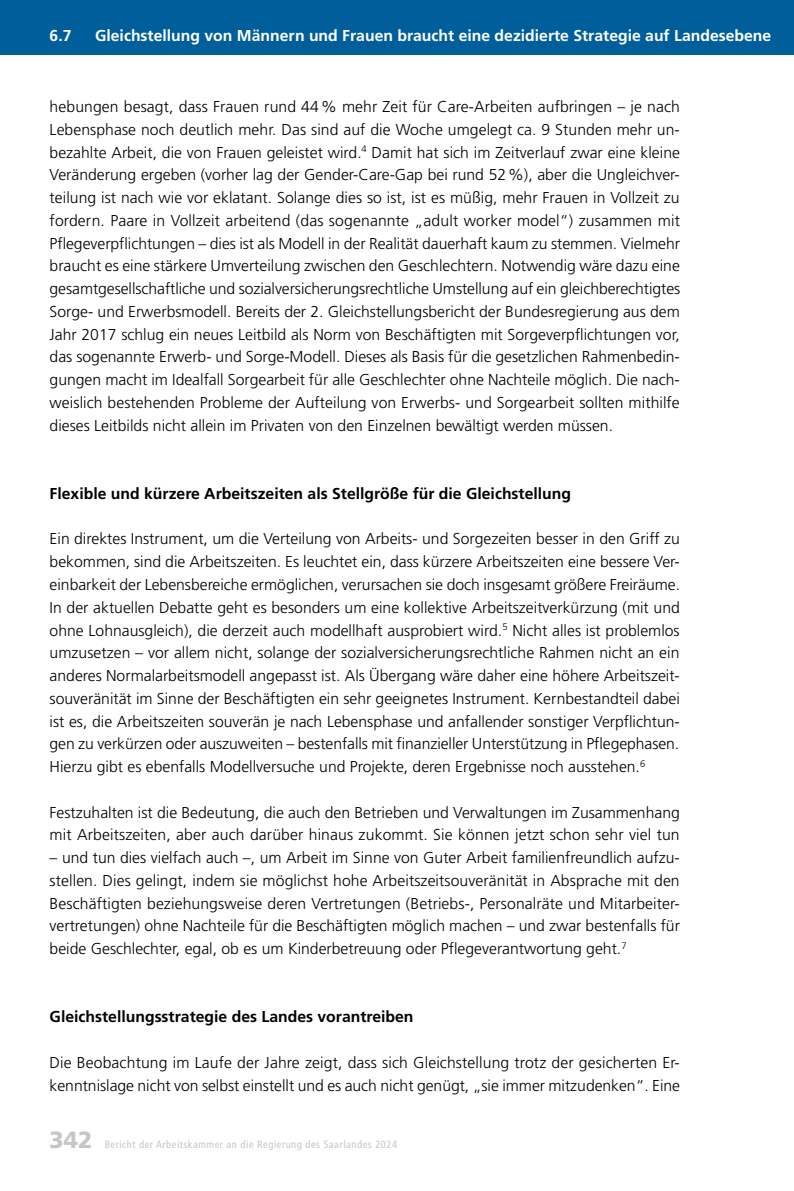
<style>
.page{position:relative;width:794px;height:1191px;background:#fff}
.page>*{position:absolute;margin:0;border:0;box-sizing:border-box;transform-origin:0 0}
.t1{font:900 23.45px "Frutiger";color:#c5c6c6}
._05_Zwischenüberschrift___Text{font:300 15.75px/22.8px "Frutiger";color:#000;text-align:justify}
._04_Grundtext{font:300 15.75px/22.8px "Frutiger";color:#000;text-align:justify}
.t2{font:700 15.75px "Frutiger";color:#fff}
._05_Zwischenüberschrift___Text-2{font:700 15.75px "Frutiger";color:#000}
._05_Zwischenüberschrift{font:700 15.75px "Frutiger";color:#000}
.t3{font:condensed 10.5px "Frutiger";letter-spacing:.05em;color:#c5c6c6}
</style>
<div class="page">
<div style="left:0;top:0;width:794px;height:55px;background:#005f9b"></div>
<p class="t2" style="left:50px;top:26px;width:23px">6.7</p>
<p class="t2" style="left:95px;top:26px;width:677px">Gleichstellung von Männern und Frauen braucht eine dezidierte Strategie auf Landesebene</p>
<p class="_04_Grundtext" style="left:50px;top:95px;width:632px">hebungen besagt, dass Frauen rund 44% mehr Zeit für Care-Arbeiten aufbringen – je nach Lebensphase noch deutlich mehr. Das sind auf die Woche umgelegt ca. 9 Stunden mehr un&shy;bezahlte Arbeit, die von Frauen geleistet wird.<sup>4</sup> Damit hat sich im Zeitverlauf zwar eine kleine Veränderung ergeben (vorher lag der Gender-Care-Gap bei rund 52%), aber die Ungleichver&shy;teilung ist nach wie vor eklatant. Solange dies so ist, ist es müßig, mehr Frauen in Vollzeit zu fordern. Paare in Vollzeit arbeitend (das sogenannte „adult worker model“) zusammen mit Pflegeverpflichtungen – dies ist als Modell in der Realität dauerhaft kaum zu stemmen. Vielmehr braucht es eine stärkere Umverteilung zwischen den Geschlechtern. Notwendig wäre dazu eine gesamtgesellschaftliche und sozialversicherungsrechtliche Umstellung auf ein gleichberechtigtes Sorge- und Erwerbsmodell. Bereits der 2. Gleichstellungsbericht der Bundesregierung aus dem Jahr 2017 schlug ein neues Leitbild als Norm von Beschäftigten mit Sorgeverpflichtungen vor, das sogenannte Erwerb- und Sorge-Modell. Dieses als Basis für die gesetzlichen Rahmenbedin&shy;gungen macht im Idealfall Sorgearbeit für alle Geschlechter ohne Nachteile möglich. Die nach&shy;weislich bestehenden Probleme der Aufteilung von Erwerbs- und Sorgearbeit sollten mithilfe dieses Leitbilds nicht allein im Privaten von den Einzelnen bewältigt werden müssen.</p>
<h1 class="_05_Zwischenüberschrift___Text-2" style="left:50px;top:484px;width:523px">Flexible und kürzere Arbeitszeiten als Stellgröße für die Gleichstellung</h1>
<h1 class="_05_Zwischenüberschrift___Text" style="left:50px;top:528px;width:632px">Ein direktes Instrument, um die Verteilung von Arbeits- und Sorgezeiten besser in den Griff zu bekommen, sind die Arbeitszeiten. Es leuchtet ein, dass kürzere Arbeitszeiten eine bessere Ver&shy;einbarkeit der Lebensbereiche ermöglichen, verursachen sie doch insgesamt größere Freiräume.<br>In der aktuellen Debatte geht es besonders um eine kollektive Arbeitszeitverkürzung (mit und ohne Lohnausgleich), die derzeit auch modellhaft ausprobiert wird.<sup>5</sup> Nicht alles ist problemlos umzusetzen – vor allem nicht, solange der sozialversicherungsrechtliche Rahmen nicht an ein anderes Normalarbeitsmodell angepasst ist. Als Übergang wäre daher eine höhere Arbeitszeit&shy;souveränität im Sinne der Beschäftigten ein sehr geeignetes Instrument. Kernbestandteil dabei ist es, die Arbeitszeiten souverän je nach Lebensphase und anfallender sonstiger Verpflichtun&shy;gen zu verkürzen oder auszuweiten – bestenfalls mit finanzieller Unterstützung in Pflegephasen.<br>Hierzu gibt es ebenfalls Modellversuche und Projekte, deren Ergebnisse noch ausstehen.<sup>6</sup></h1>
<h1 class="_05_Zwischenüberschrift___Text" style="left:50px;top:801px;width:631px">Festzuhalten ist die Bedeutung, die auch den Betrieben und Verwaltungen im Zusammenhang mit Arbeitszeiten, aber auch darüber hinaus zukommt. Sie können jetzt schon sehr viel tun</h1>
<h1 class="_05_Zwischenüberschrift___Text" style="left:50px;top:846px;width:632px">– und tun dies vielfach auch –, um Arbeit im Sinne von Guter Arbeit familienfreundlich aufzu&shy;stellen. Dies gelingt, indem sie möglichst hohe Arbeitszeitsouveränität in Absprache mit den Beschäftigten beziehungsweise deren Vertretungen (Betriebs-, Personalräte und Mitarbeiter&shy;vertretungen) ohne Nachteile für die Beschäftigten möglich machen – und zwar bestenfalls für beide Geschlechter, egal, ob es um Kinderbetreuung oder Pflegeverantwortung geht.<sup>7</sup></h1>
<h1 class="_05_Zwischenüberschrift" style="left:50px;top:1007px;width:365px">Gleichstellungsstrategie des Landes vorantreiben</h1>
<p class="_04_Grundtext" style="left:50px;top:1051px;width:632px">Die Beobachtung im Laufe der Jahre zeigt, dass sich Gleichstellung trotz der gesicherten Er&shy;kenntnislage nicht von selbst einstellt und es auch nicht genügt, „sie immer mitzudenken“. Eine</p>
<h1 class="t1" style="left:49px;top:1125px;width:44px">342</h1>
<p class="t3" style="left:105px;top:1137px;width:294px">Bericht der Arbeitskammer an die Regierung des Saarlandes 2024</p>
</div>
